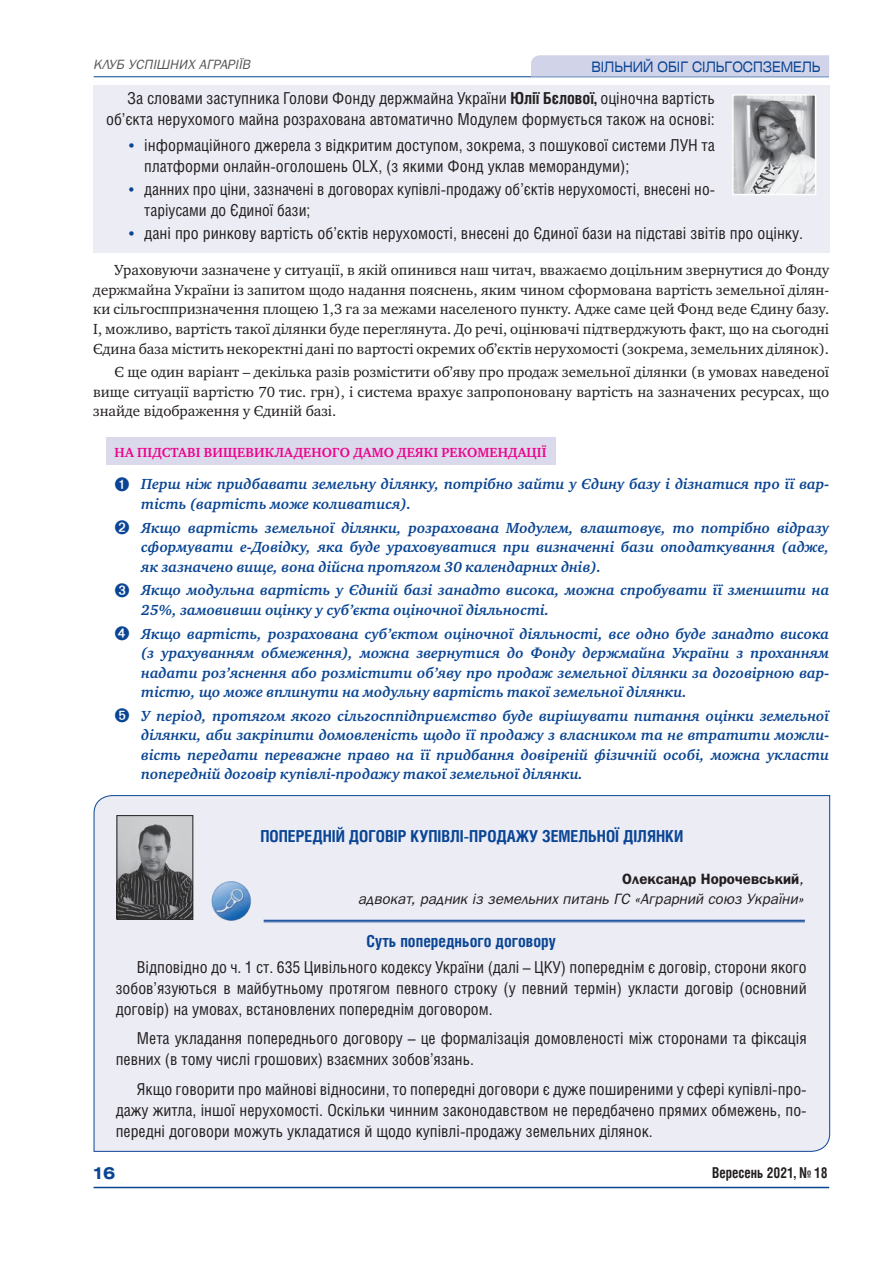
<style>
.page{position:relative;width:893px;height:1263px;background:#fff}
.page>*{position:absolute;margin:0;border:0;box-sizing:border-box;transform-origin:0 0}
.t1{font:16.5px/21px "Helios Cond C";color:#231f20}
.t2{font:700 16.5px "Helios Cond C";color:#094594}
.t3{font:700 16.5px "Helios Ext";color:#094594}
.t4{font:italic 700 15px/19.5px "Charter ITC";color:#094594;text-align:justify}
.t5{font:15px/19.5px "Charter ITC";color:#231f20;text-align:justify}
.t6{font:italic 15px "Bloknot C";color:#231f20}
.t7{font:700 15px "Bloknot";color:#231f20}
.t8{font:700 15px "Helios Cond";color:#231f20;scale:.91 1}
.t9{font:14.4px "Helios Ext";color:#094594;scale:.83 1}
.t10{font:700 13.5px "Charter ITC";letter-spacing:.01em;color:#ed028c}
.t11{font:italic 13.5px "Bloknot";color:#57585a}
.s1{font-weight:700}
.s2{font-family:"Charter ITC";font-size:15px;color:#094594}
.s3{font-weight:400;font-style:italic}
</style>
<div class="page">
<div style="left:93px;top:86px;width:737px;height:167px;background:#ececf5"></div>
<hr style="left:94px;top:1187px;width:735px;height:1px;background:#094594">
<hr style="left:94px;top:76px;width:735px;height:1px;background:#094594">
<div style="left:106px;top:437px;width:449px;height:27px;background:#dbd9ec"></div>
<div style="left:93px;top:795px;width:737px;height:357px;background:#ececf5"></div>
<hr style="left:264px;top:920px;width:541px;height:1px;background:#094594">
<hr style="left:264px;top:921px;width:541px;height:1px;background:#094594">
<img style="left:211px;top:880px;width:41px;height:42px">
<img style="left:119px;top:817px;width:72px;height:100px">
<div style="left:117px;top:815px;width:76px;height:104px;border:1px solid #231f20"></div>
<svg style="left:531px;top:55px;width:298px;height:22px;background:#ced1e7"></svg>
<img style="left:735px;top:97px;width:78px;height:95px">
<div style="left:732px;top:94px;width:84px;height:101px;border:2px solid #fff"></div>
<p class="t11" style="left:93px;top:57px;width:158px">КЛУБ УСПІШНИХ АГРАРІЇВ</p>
<p class="t9" style="left:591px;top:58px;width:278px">ВІЛЬНИЙ ОБІГ СІЛЬГОСПЗЕМЕЛЬ</p>
<p class="t1" style="left:106px;top:88px;width:610px;text-align:right">За словами заступника Голови Фонду держмайна України <span class="s1">Юлії Бєлової,</span> оціночна вартість об’єкта нерухомого майна розрахована автоматично Модулем формується також на основі:</p>
<p class="t1" style="left:144px;top:134px;width:572px;text-indent:-17px"><span class="s2">•</span> інформаційного джерела з відкритим доступом, зокрема, з пошукової системи ЛУН та платформи онлайн-оголошень OLX, (з якими Фонд уклав меморандуми);</p>
<p class="t1" style="left:144px;top:178px;width:572px;text-indent:-17px"><span class="s2">•</span> данних про ціни, зазначені в договорах купівлі-продажу об’єктів нерухомості, внесені но&shy;таріусами до Єдиної бази;</p>
<p class="t1" style="left:127px;top:222px;width:677px"><span class="s2">•</span> дані про ринкову вартість об’єктів нерухомості, внесені до Єдиної бази на підставі звітів про оцінку.</p>
<p class="t5" style="left:93px;top:261px;width:737px;text-indent:21px">Ураховуючи зазначене у ситуації, в якій опинився наш читач, вважаємо доцільним звернутися до Фонду держмайна України із запитом щодо надання пояснень, яким чином сформована вартість земельної ділян&shy;ки сільгосппризначення площею 1,3 га за межами населеного пункту. Адже саме цей Фонд веде Єдину базу.<br>І, можливо, вартість такої ділянки буде переглянута. До речі, оцінювачі підтверджують факт, що на сьогодні Єдина база містить некоректні дані по вартості окремих об’єктів нерухомості (зокрема, земельних ділянок).</p>
<p class="t5" style="left:93px;top:362px;width:737px;text-indent:21px">Є ще один варіант – декілька разів розмістити об’яву про продаж земельної ділянки (в умовах наведеної вище ситуації вартістю 70 тис. грн), і система врахує запропоновану вартість на зазначених ресурсах, що знайде відображення у Єдиній базі.</p>
<p class="t10" style="left:115px;top:444px;width:433px">НА ПІДСТАВІ ВИЩЕВИКЛАДЕНОГО ДАМО ДЕЯКІ РЕКОМЕНДАЦІЇ</p>
<p class="t4" style="left:141px;top:475px;width:689px;text-indent:-27px">➊ Перш ніж придбавати земельну ділянку, потрібно зайти у Єдину базу і дізнатися про її вар&shy;тість (вартість може коливатися).</p>
<p class="t4" style="left:141px;top:518px;width:689px;text-indent:-27px">➋ Якщо вартість земельної ділянки, розрахована Модулем, влаштовує, то потрібно відразу сформувати е-Довідку, яка буде ураховуватися при визначенні бази оподаткування (адже, як зазначено вище, вона дійсна протягом 30 календарних днів).</p>
<p class="t4" style="left:141px;top:581px;width:689px;text-indent:-27px">➌ Якщо модульна вартість у Єдиній базі занадто висока, можна спробувати її зменшити на<br>25%, замовивши оцінку у суб’єкта оціночної діяльності.</p>
<p class="t4" style="left:141px;top:624px;width:689px;text-indent:-27px">➍ Якщо вартість, розрахована суб’єктом оціночної діяльності, все одно буде занадто висока (з урахуванням обмеження), можна звернутися до Фонду держмайна України з проханням надати роз’яснення або розмістити об’яву про продаж земельної ділянки за договірною вар&shy;тістю, що може вплинути на модульну вартість такої земельної ділянки.</p>
<p class="t4" style="left:141px;top:706px;width:689px;text-indent:-27px">➎ У період, протягом якого сільгосппідприємство буде вирішувати питання оцінки земельної ділянки, аби закріпити домовленість щодо її продажу з власником та не втратити можли&shy;вість передати переважне право на її придбання довіреній фізичній особі, можна укласти попередній договір купівлі-продажу такої земельної ділянки.</p>
<p class="t2" style="left:260px;top:826px;width:424px">ПОПЕРЕДНІЙ ДОГОВІР КУПІВЛІ-ПРОДАЖУ ЗЕМЕЛЬНОЇ ДІЛЯНКИ</p>
<p class="t7" style="left:622px;top:870px;width:183px">Олександр Норочевський<span class="s3">,</span></p>
<p class="t6" style="left:358px;top:890px;width:447px">адвокат, радник із земельних питань ГС «Аграрний союз України»</p>
<p class="t2" style="left:366px;top:931px;width:191px">Суть попереднього договору</p>
<p class="t1" style="left:116px;top:956px;width:692px;text-align:justify;text-indent:21px">Відповідно до ч. 1 ст. 635 Цивільного кодексу України (далі – ЦКУ) попереднім є договір, сторони якого зобов’язуються в майбутньому протягом певного строку (у певний термін) укласти договір (основний договір) на умовах, встановлених попереднім договором.</p>
<p class="t1" style="left:116px;top:1027px;width:692px;text-indent:21px">Мета укладання попереднього договору – це формалізація домовленості між сторонами та фіксація певних (в тому числі грошових) взаємних зобов’язань.</p>
<p class="t1" style="left:116px;top:1078px;width:692px;text-align:justify;text-indent:21px">Якщо говорити про майнові відносини, то попередні договори є дуже поширеними у сфері купівлі-про&shy;дажу житла, іншої нерухомості. Оскільки чинним законодавством не передбачено прямих обмежень, по&shy;передні договори можуть укладатися й щодо купівлі-продажу земельних ділянок.</p>
<p class="t3" style="left:93px;top:1163px;width:24px">16</p>
<p class="t8" style="left:712px;top:1164px;width:129px">Вересень 2021, № 18</p>
</div>
